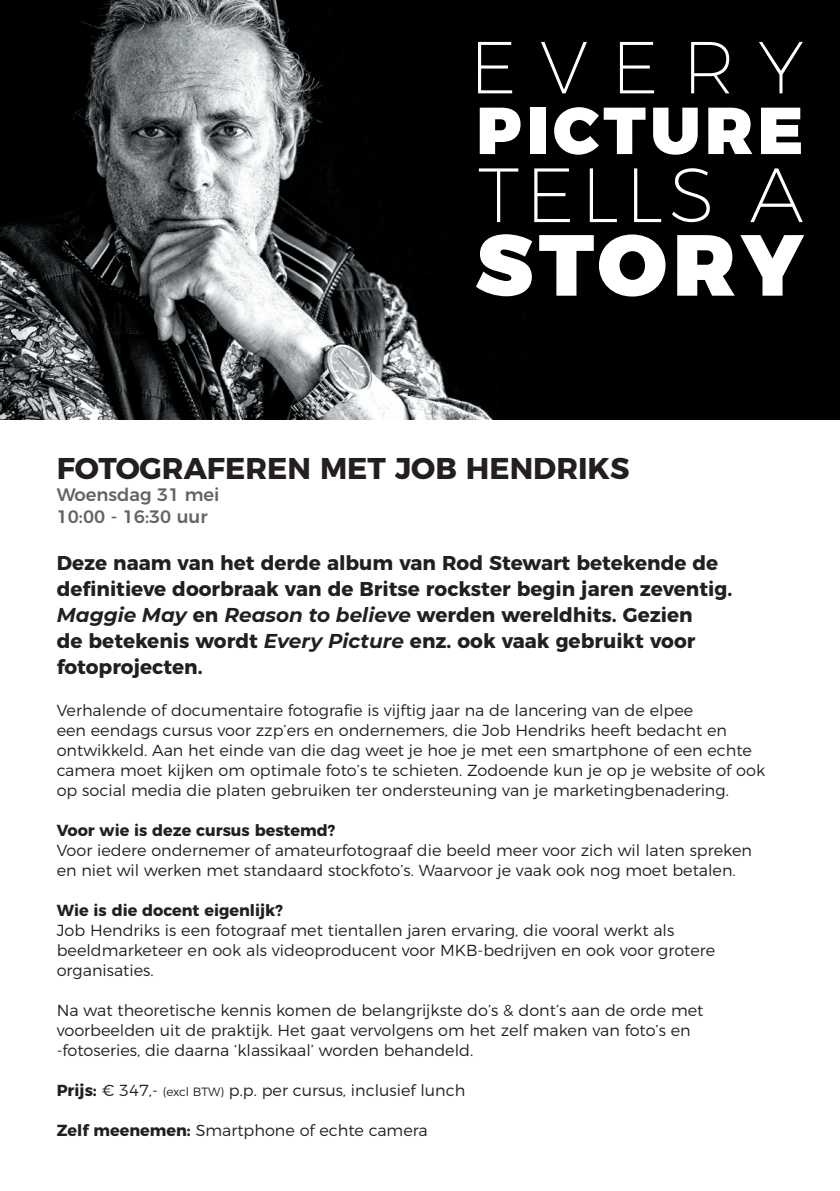
<style>
.page{position:relative;width:840px;height:1191px;background:#fff}
.page>*{position:absolute;margin:0;border:0;box-sizing:border-box;transform-origin:0 0}
.t1{font:900 86.4px "Montserrat";letter-spacing:.065em;color:#fff}
.t2{font:200 76.8px "Montserrat";letter-spacing:.075em;color:#fff}
.t3{font:200 73.6px "Montserrat";letter-spacing:.32em;color:#fff}
.t4{font:900 66.2px "Montserrat";letter-spacing:.07em;color:#fff}
.t5{font:700 30px "Montserrat";color:#231f20}
.t6{font:700 20px/26px "Montserrat";color:#231f20}
.t7{font:500 18px/21.6px "Montserrat";color:#636366}
.t8{font:300 16px/20px "Montserrat";color:#231f20}
.t9{font:700 16px "Montserrat";color:#231f20}
.s1{font-style:italic}
.s2{font-weight:700}
.s3{font-size:12px}
</style>
<div class="page">
<div style="left:0;top:0;width:839px;height:420px;background:#000"></div>
<img style="left:0;top:0;width:494px;height:420px">
<h3 class="t3" style="left:469px;top:11px;width:335px">EVERY</h3>
<h3 class="t4" style="left:476px;top:75px;width:328px">PICTURE</h3>
<h2 class="t2" style="left:477px;top:136px;width:327px">TELLS A</h2>
<h1 class="t1" style="left:475px;top:192px;width:329px">STORY</h1>
<h3 class="t5" style="left:57px;top:444px;width:574px">FOTOGRAFEREN MET JOB HENDRIKS</h3>
<p class="t7" style="left:57px;top:482px;width:164px">Woensdag 31 mei<br>10:00 - 16:30 uur</p>
<p class="t6" style="left:57px;top:548px;width:676px">Deze naam van het derde album van Rod Stewart betekende de definitieve doorbraak van de Britse rockster begin jaren zeventig.<br><span class="s1">Maggie May</span> en <span class="s1">Reason to believe</span> werden wereldhits. Gezien<br>de betekenis wordt <span class="s1">Every Picture</span> enz. ook vaak gebruikt voor fotoprojecten.</p>
<p class="t8" style="left:57px;top:699px;width:709px">Verhalende of documentaire fotografie is vijftig jaar na de lancering van de elpee<br>een eendags cursus voor zzp’ers en ondernemers, die Job Hendriks heeft bedacht en ontwikkeld. Aan het einde van die dag weet je hoe je met een smartphone of een echte camera moet kijken om optimale foto’s te schieten. Zodoende kun je op je website of ook op social media die platen gebruiken ter ondersteuning van je marketingbenadering.</p>
<p class="t9" style="left:57px;top:817px;width:280px">Voor wie is deze cursus bestemd?</p>
<p class="t8" style="left:57px;top:839px;width:696px">Voor iedere ondernemer of amateurfotograaf die beeld meer voor zich wil laten spreken en niet wil werken met standaard stockfoto’s. Waarvoor je vaak ook nog moet betalen.</p>
<p class="t9" style="left:57px;top:897px;width:228px">Wie is die docent eigenlijk?</p>
<p class="t8" style="left:57px;top:919px;width:659px">Job Hendriks is een fotograaf met tientallen jaren ervaring, die vooral werkt als beeldmarketeer en ook als videoproducent voor MKB-bedrijven en ook voor grotere organisaties.</p>
<p class="t8" style="left:57px;top:999px;width:647px">Na wat theoretische kennis komen de belangrijkste do’s &amp; dont’s aan de orde met voorbeelden uit de praktijk. Het gaat vervolgens om het zelf maken van foto’s en -fotoseries, die daarna ‘klassikaal’ worden behandeld.</p>
<p class="t8" style="left:57px;top:1079px;width:410px"><span class="s2">Prijs:</span> € 347,- <span class="s3">(excl BTW)</span> p.p. per cursus, inclusief lunch</p>
<p class="t8" style="left:57px;top:1119px;width:372px"><span class="s2">Zelf meenemen:</span> Smartphone of echte camera</p>
</div>
